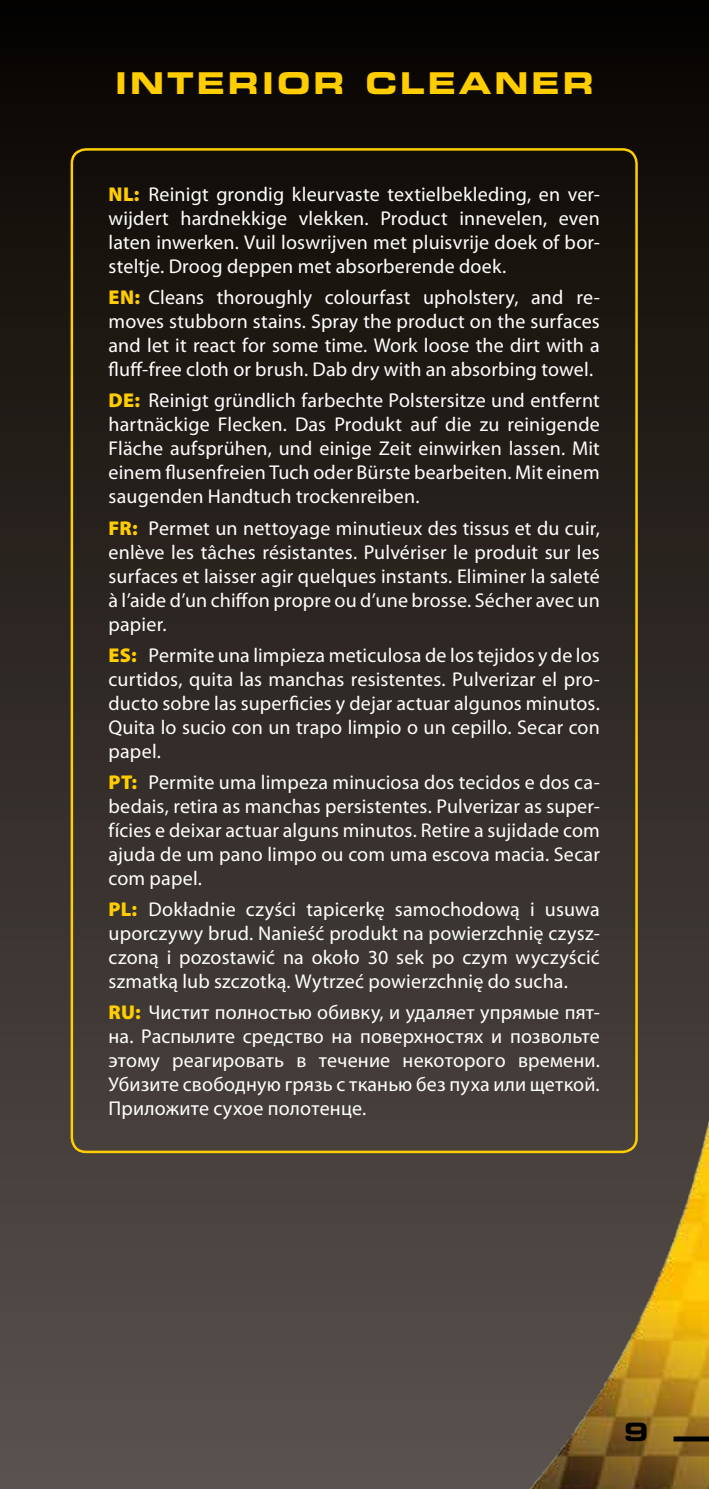
<style>
.page{position:relative;width:709px;height:1489px;background:#fff}
.page>*{position:absolute;margin:0;border:0;box-sizing:border-box;transform-origin:0 0}
.t1{font:30px "Eurostile Bold Extended Two";letter-spacing:.1em;color:#ffcd00}
.t2{font:25px "Eurostile Bold Extended Two";color:#000}
.t3{font:20px/24px "Myriad Pro";letter-spacing:.01em;color:#fff;text-align:justify}
.s1{font-weight:900;color:#ffcd00}
</style>
<div class="page">
<div style="left:0;top:0;width:709px;height:1488px;background:linear-gradient(to bottom,#0c0701,#5b534e)"></div>
<img style="left:498px;top:957px;width:211px;height:531px">
<div style="left:673px;top:1436px;width:36px;height:5px;background:#000"></div>
<h1 class="t1" style="left:115px;top:62px;width:480px">INTERIOR CLEANER</h1>
<p class="t3" style="left:109px;top:183px;width:493px"><span class="s1">NL:</span> Reinigt grondig kleurvaste textielbekleding, en ver&shy;wijdert hardnekkige vlekken. Product innevelen, even laten inwerken. Vuil loswrijven met pluisvrije doek of bor&shy;steltje. Droog deppen met absorberende doek.</p>
<p class="t3" style="left:109px;top:286px;width:493px"><span class="s1">EN:</span> Cleans thoroughly colourfast upholstery, and re&shy;moves stubborn stains. Spray the product on the surfaces and let it react for some time. Work loose the dirt with a fluff-free cloth or brush. Dab dry with an absorbing towel.</p>
<p class="t3" style="left:109px;top:389px;width:493px"><span class="s1">DE:</span> Reinigt gründlich farbechte Polstersitze und entfernt hartnäckige Flecken. Das Produkt auf die zu reinigende Fläche aufsprühen, und einige Zeit einwirken lassen. Mit einem flusenfreien Tuch oder Bürste bearbeiten. Mit einem saugenden Handtuch trockenreiben.</p>
<p class="t3" style="left:109px;top:516px;width:493px"><span class="s1">FR:</span> Permet un nettoyage minutieux des tissus et du cuir, enlève les tâches résistantes. Pulvériser le produit sur les surfaces et laisser agir quelques instants. Eliminer la saleté à l’aide d’un chiffon propre ou d’une brosse. Sécher avec un papier.</p>
<p class="t3" style="left:109px;top:643px;width:493px"><span class="s1">ES:</span> Permite una limpieza meticulosa de los tejidos y de los curtidos, quita las manchas resistentes. Pulverizar el pro&shy;ducto sobre las superficies y dejar actuar algunos minutos.<br>Quita lo sucio con un trapo limpio o un cepillo. Secar con papel.</p>
<p class="t3" style="left:109px;top:770px;width:493px"><span class="s1">PT:</span> Permite uma limpeza minuciosa dos tecidos e dos ca&shy;bedais, retira as manchas persistentes. Pulverizar as super&shy;fícies e deixar actuar alguns minutos. Retire a sujidade com ajuda de um pano limpo ou com uma escova macia. Secar com papel.</p>
<p class="t3" style="left:109px;top:897px;width:493px"><span class="s1">PL:</span> Dokładnie czyści tapicerkę samochodową i usuwa uporczywy brud. Nanieść produkt na powierzchnię czysz&shy;czoną i pozostawić na około 30 sek po czym wyczyścić szmatką lub szczotką. Wytrzeć powierzchnię do sucha.</p>
<p class="t3" style="left:109px;top:1000px;width:493px"><span class="s1">RU:</span> Чистит полностью обивку, и удаляет упрямые пят&shy;на. Распылите средство на поверхностях и позвольте этому реагировать в течение некоторого времени.<br>Убизите свободную грязь с тканью без пуха или щеткой.<br>Приложите сухое полотенце.</p>
<p class="t2" style="left:624px;top:1414px;width:26px">9</p>
</div>
